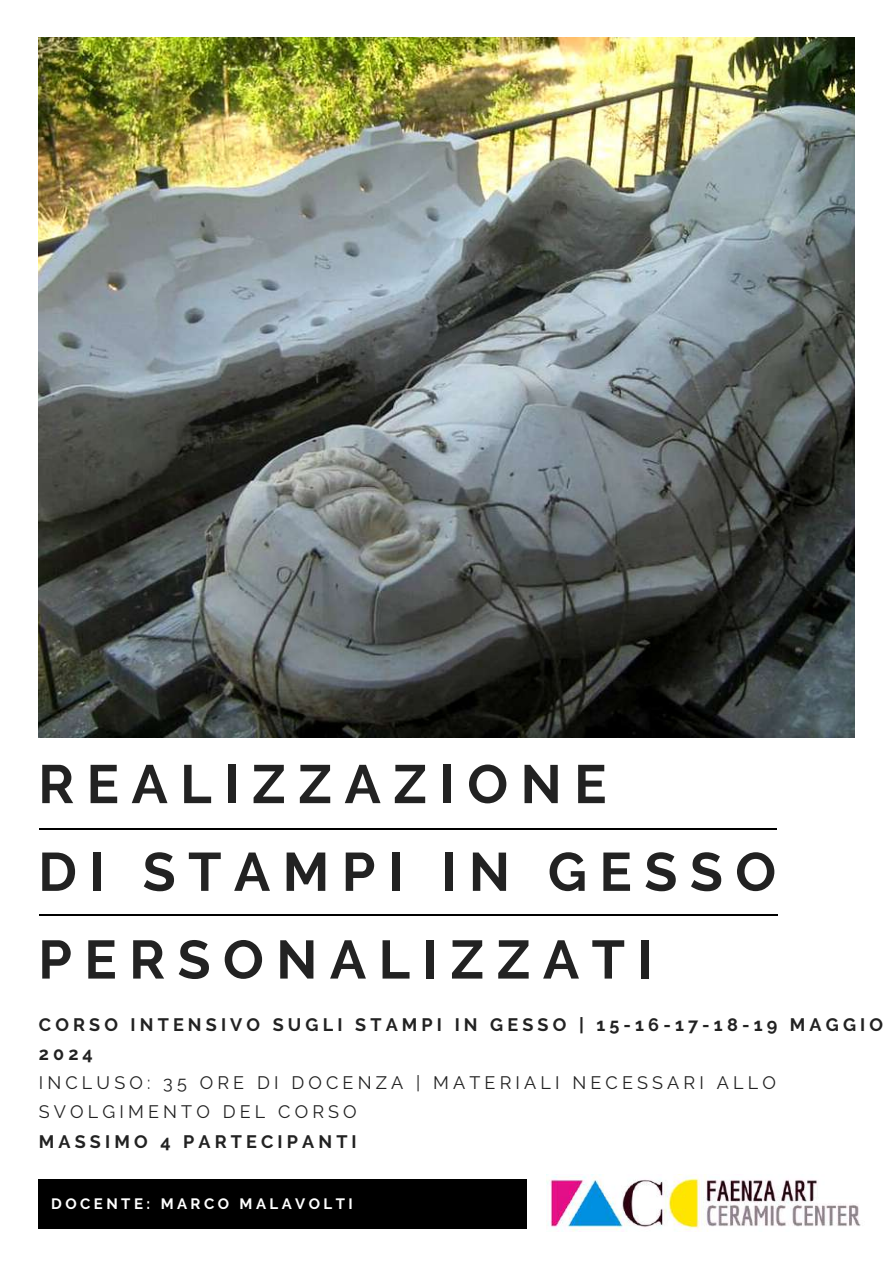
<style>
.page{position:relative;width:893px;height:1264px;background:#fff}
.page>*{position:absolute;margin:0;border:0;box-sizing:border-box;transform-origin:0 0}
.t1{font:700 54px/87.8px "Raleway";letter-spacing:.23em;color:#222}
.t2{font:700 18px/29.2px "Raleway";letter-spacing:.23em;color:#222}
.t3{font:18px/29.2px "Raleway";letter-spacing:.23em;color:#222}
.t4{font:700 15px "Raleway";letter-spacing:.23em;color:#fff}
</style>
<div class="page">
<img style="left:38px;top:38px;width:816px;height:699px">
<div style="left:38px;top:1179px;width:488px;height:49px;background:#000"></div>
<hr style="left:39px;top:828px;width:737px;height:1px;background:#000">
<img style="left:547px;top:1174px;width:314px;height:57px">
<hr style="left:39px;top:914px;width:738px;height:1px;background:#000">
<h1 class="t1" style="left:38px;top:740px;width:739px">REALIZZAZIONE<br>DI STAMPI IN GESSO<br>PERSONALIZZATI</h1>
<p class="t2" style="left:39px;top:1009px;width:845px">CORSO INTENSIVO SUGLI STAMPI IN GESSO | 15-16-17-18-19 MAGGIO<br>2024</p>
<p class="t3" style="left:39px;top:1068px;width:738px">INCLUSO: 35 ORE DI DOCENZA | MATERIALI NECESSARI ALLO<br>SVOLGIMENTO DEL CORSO</p>
<p class="t2" style="left:39px;top:1126px;width:319px">MASSIMO 4 PARTECIPANTI</p>
<p class="t4" style="left:51px;top:1195px;width:303px">DOCENTE: MARCO MALAVOLTI</p>
</div>
